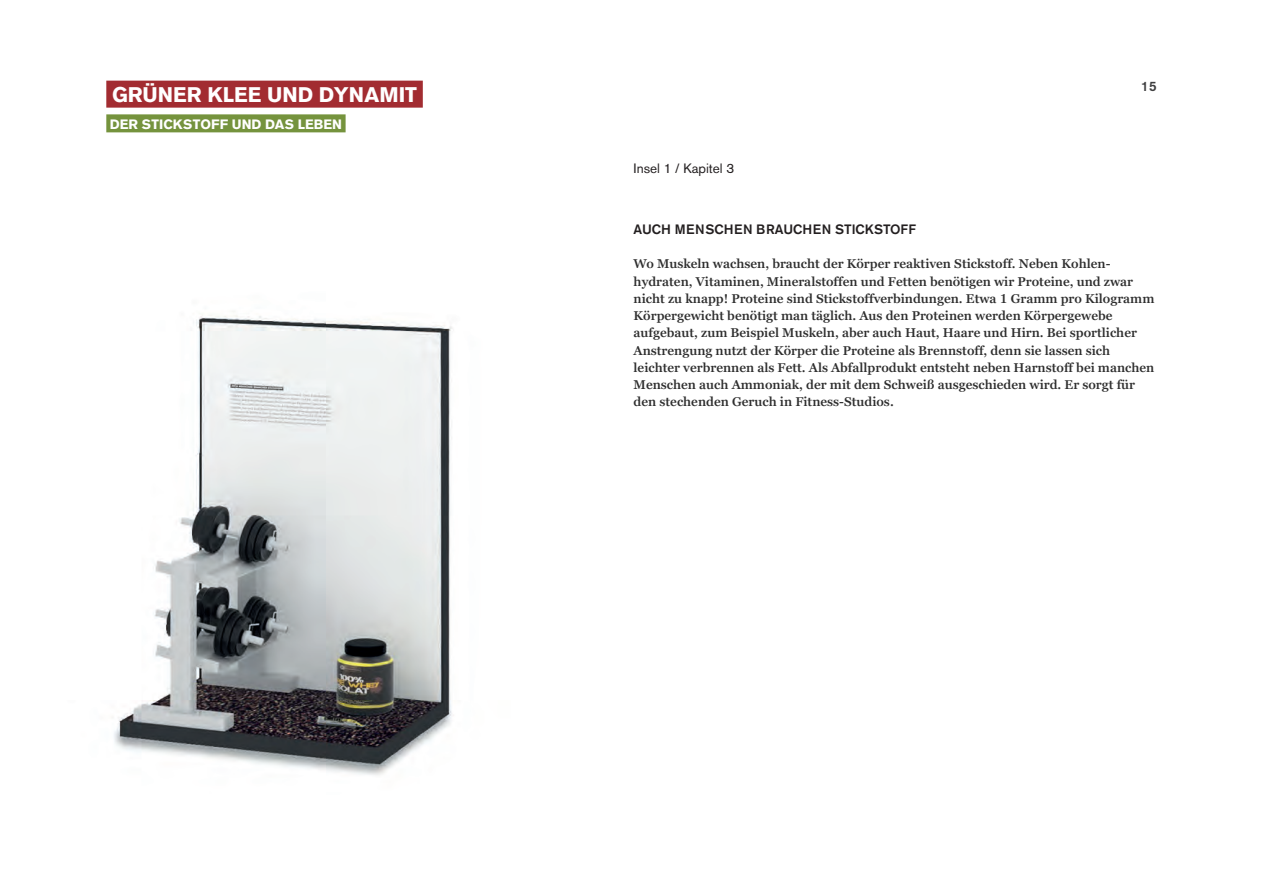
<style>
.page{position:relative;width:1263px;height:893px;background:#fff}
.page>*{position:absolute;margin:0;border:0;box-sizing:border-box;transform-origin:0 0}
.t1{font:700 21px "Akzidenz Grotesk BE";color:#fff}
.t2{font:500 13.5px "Akzidenz Grotesk BE";color:#231f20}
.t3{font:700 13.5px "Akzidenz Grotesk BE";color:#fff}
.t4{font:13.5px "Akzidenz Grotesk BE";color:#231f20}
.t5{font:500 13.5px "Akzidenz Grotesk BE";color:#3e3e3f}
.t6{font:600 12.75px/17.2px "Georgia Pro";color:#2e2e2e}
</style>
<div class="page">
<img style="left:106px;top:80px;width:347px;height:695px">
<div style="left:106px;top:81px;width:317px;height:27px;background:#a22c31"></div>
<div style="left:106px;top:114px;width:240px;height:18px;background:#75933d"></div>
<h1 class="t1" style="left:112px;top:82px;width:307px">GRÜNER KLEE UND DYNAMIT</h1>
<p class="t3" style="left:110px;top:116px;width:233px">DER STICKSTOFF UND DAS LEBEN</p>
<p class="t4" style="left:634px;top:160px;width:102px">Insel 1 / Kapitel 3</p>
<p class="t5" style="left:1141px;top:78px;width:17px">15</p>
<p class="t2" style="left:634px;top:221px;width:284px">AUCH MENSCHEN BRAUCHEN STICKSTOFF</p>
<p class="t6" style="left:634px;top:256px;width:522px">Wo Muskeln wachsen, braucht der Körper reaktiven Stickstoff. Neben Kohlen&shy;hydraten, Vitaminen, Mineralstoffen und Fetten benötigen wir Proteine, und zwar nicht zu knapp! Proteine sind Stickstoffverbindungen. Etwa 1 Gramm pro Kilogramm Körpergewicht benötigt man täglich. Aus den Proteinen werden Körpergewebe aufgebaut, zum Beispiel Muskeln, aber auch Haut, Haare und Hirn. Bei sportlicher Anstrengung nutzt der Körper die Proteine als Brennstoff, denn sie lassen sich leichter verbrennen als Fett. Als Abfallprodukt entsteht neben Harnstoff bei manchen Menschen auch Ammoniak, der mit dem Schweiß ausgeschieden wird. Er sorgt für den stechenden Geruch in Fitness-Studios.</p>
</div>
